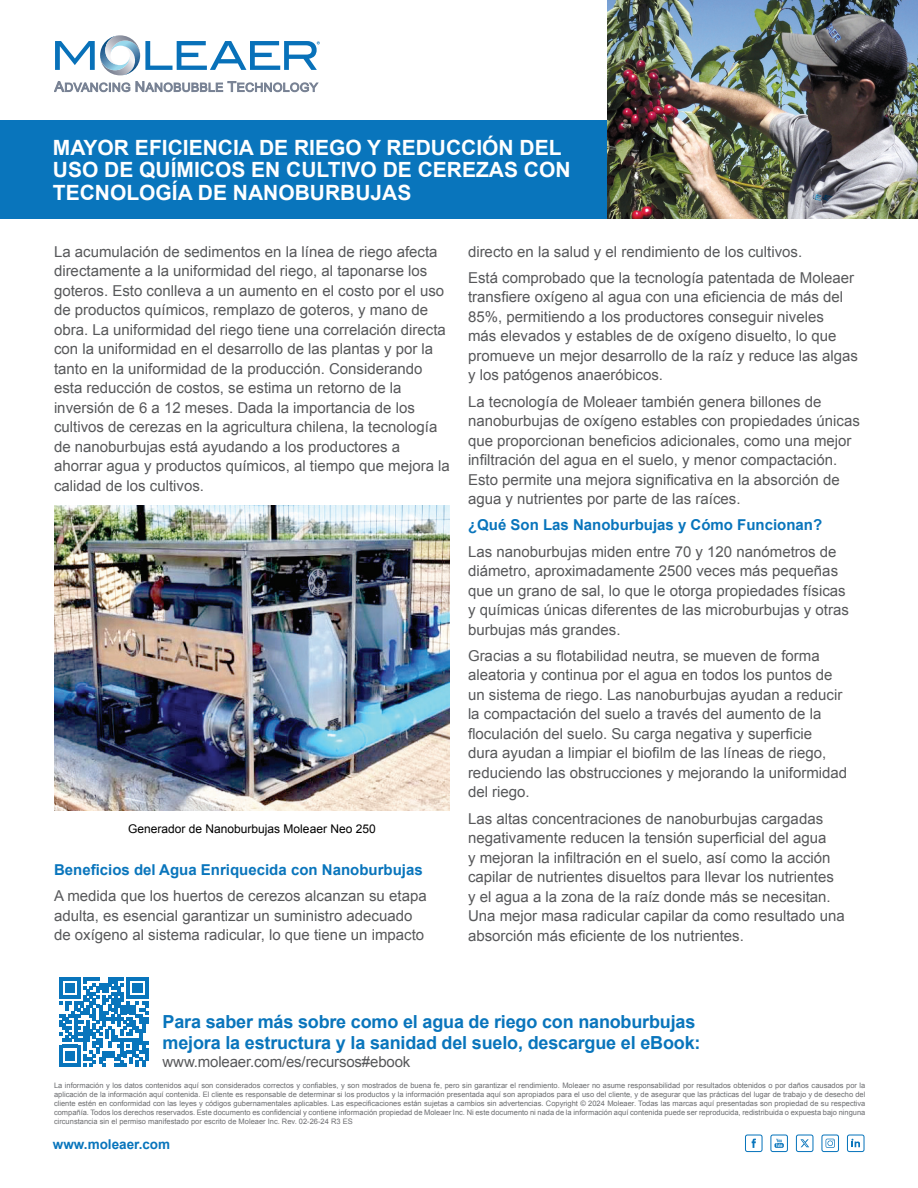
<style>
.page{position:relative;width:918px;height:1188px;background:#fff}
.page>*{position:absolute;margin:0;border:0;box-sizing:border-box;transform-origin:0 0}
.t1{font:700 21px/22.5px "Arial";color:#fff}
.t2{font:700 18px/21px "Arial";letter-spacing:-.01em;color:#0975bc}
.t3{font:15px/19.5px "Arial";color:#57585a}
.t4{font:700 15px "Arial";color:#0975bc}
.t5{font:700 13.5px "Arial";color:#0975bc}
.t6{font:12px "Arial";color:#000}
.t7{font:7.5px/9px "Arial";color:#6c6d70;text-align:justify}
</style>
<div class="page">
<svg style="left:59px;top:977px;width:89px;height:89px"></svg>
<svg style="left:55px;top:35px;width:265px;height:40px"></svg>
<svg style="left:54px;top:81px;width:76px;height:11px"></svg>
<svg style="left:136px;top:81px;width:182px;height:11px"></svg>
<img style="left:54px;top:505px;width:396px;height:306px">
<svg style="left:770px;top:1135px;width:18px;height:17px"></svg>
<svg style="left:745px;top:1135px;width:18px;height:17px"></svg>
<svg style="left:821px;top:1135px;width:18px;height:17px"></svg>
<svg style="left:847px;top:1135px;width:18px;height:17px"></svg>
<svg style="left:796px;top:1135px;width:17px;height:17px"></svg>
<div style="left:0;top:120px;width:918px;height:99px;background:#0975bc"></div>
<img style="left:608px;top:0;width:310px;height:219px">
<p class="t1" style="left:53px;top:137px;width:519px">MAYOR EFICIENCIA DE RIEGO Y REDUCCIÓN DEL<br>USO DE QUÍMICOS EN CULTIVO DE CEREZAS CON<br>TECNOLOGÍA DE NANOBURBUJAS</p>
<p class="t3" style="left:54px;top:242px;width:397px">La acumulación de sedimentos en la línea de riego afecta directamente a la uniformidad del riego, al taponarse los goteros. Esto conlleva a un aumento en el costo por el uso de productos químicos, remplazo de goteros, y mano de obra. La uniformidad del riego tiene una correlación directa con la uniformidad en el desarrollo de las plantas y por la tanto en la uniformidad de la producción. Considerando esta reducción de costos, se estima un retorno de la inversión de 6 a 12 meses. Dada la importancia de los cultivos de cerezas en la agricultura chilena, la tecnología de nanoburbujas está ayudando a los productores a ahorrar agua y productos químicos, al tiempo que mejora la calidad de los cultivos.</p>
<p class="t6" style="left:128px;top:821px;width:249px">Generador de Nanoburbujas Moleaer Neo 250</p>
<p class="t4" style="left:54px;top:860px;width:370px">Beneficios del Agua Enriquecida con Nanoburbujas</p>
<p class="t3" style="left:54px;top:887px;width:374px">A medida que los huertos de cerezos alcanzan su etapa adulta, es esencial garantizar un suministro adecuado de oxígeno al sistema radicular, lo que tiene un impacto</p>
<p class="t3" style="left:468px;top:242px;width:336px">directo en la salud y el rendimiento de los cultivos.</p>
<p class="t3" style="left:468px;top:268px;width:392px">Está comprobado que la tecnología patentada de Moleaer transfiere oxígeno al agua con una eficiencia de más del 85%, permitiendo a los productores conseguir niveles<br>más elevados y estables de de oxígeno disuelto, lo que promueve un mejor desarrollo de la raíz y reduce las algas y los patógenos anaeróbicos.</p>
<p class="t3" style="left:468px;top:392px;width:393px">La tecnología de Moleaer también genera billones de nanoburbujas de oxígeno estables con propiedades únicas que proporcionan beneficios adicionales, como una mejor infiltración del agua en el suelo, y menor compactación.<br>Esto permite una mejora significativa en la absorción de agua y nutrientes por parte de las raíces.</p>
<p class="t4" style="left:468px;top:515px;width:356px">¿Qué Son Las Nanoburbujas y Cómo Funcionan?</p>
<p class="t3" style="left:468px;top:542px;width:382px">Las nanoburbujas miden entre 70 y 120 nanómetros de diámetro, aproximadamente 2500 veces más pequeñas que un grano de sal, lo que le otorga propiedades físicas y químicas únicas diferentes de las microburbujas y otras burbujas más grandes.</p>
<p class="t3" style="left:468px;top:646px;width:381px">Gracias a su flotabilidad neutra, se mueven de forma aleatoria y continua por el agua en todos los puntos de un sistema de riego. Las nanoburbujas ayudan a reducir la compactación del suelo a través del aumento de la floculación del suelo. Su carga negativa y superficie<br>dura ayudan a limpiar el biofilm de las líneas de riego, reduciendo las obstrucciones y mejorando la uniformidad del riego.</p>
<p class="t3" style="left:468px;top:809px;width:378px">Las altas concentraciones de nanoburbujas cargadas negativamente reducen la tensión superficial del agua<br>y mejoran la infiltración en el suelo, así como la acción capilar de nutrientes disueltos para llevar los nutrientes y el agua a la zona de la raíz donde más se necesitan.<br>Una mejor masa radicular capilar da como resultado una absorción más eficiente de los nutrientes.</p>
<p class="t2" style="left:163px;top:1012px;width:539px">Para saber más sobre como el agua de riego con nanoburbujas mejora la estructura y la sanidad del suelo, descargue el eBook:</p>
<p class="t3" style="left:163px;top:1052px;width:249px">www.moleaer.com/es/recursos#ebook</p>
<p class="t7" style="left:54px;top:1081px;width:813px">La información y los datos contenidos aquí son considerados correctos y confiables, y son mostrados de buena fe, pero sin garantizar el rendimiento. Moleaer no asume responsabilidad por resultados obtenidos o por daños causados por la aplicación de la información aquí contenida. El cliente es responsable de determinar si los productos y la información presentada aquí son apropiados para el uso del cliente, y de asegurar que las prácticas del lugar de trabajo y de desecho del cliente estén en conformidad con las leyes y códigos gubernamentales aplicables. Las especificaciones están sujetas a cambios sin advertencias. Copyright © 2024 Moleaer. Todas las marcas aquí presentadas son propiedad de su respectiva compañía. Todos los derechos reservados. Este documento es confidencial y contiene información propiedad de Moleaer Inc. Ni este documento ni nada de la información aquí contenida puede ser reproducida, redistribuida o expuesta bajo ninguna circunstancia sin el permiso manifestado por escrito de Moleaer Inc. Rev. 02-26-24 R3 ES</p>
<p class="t5" style="left:53px;top:1135px;width:119px">www.moleaer.com</p>
</div>
